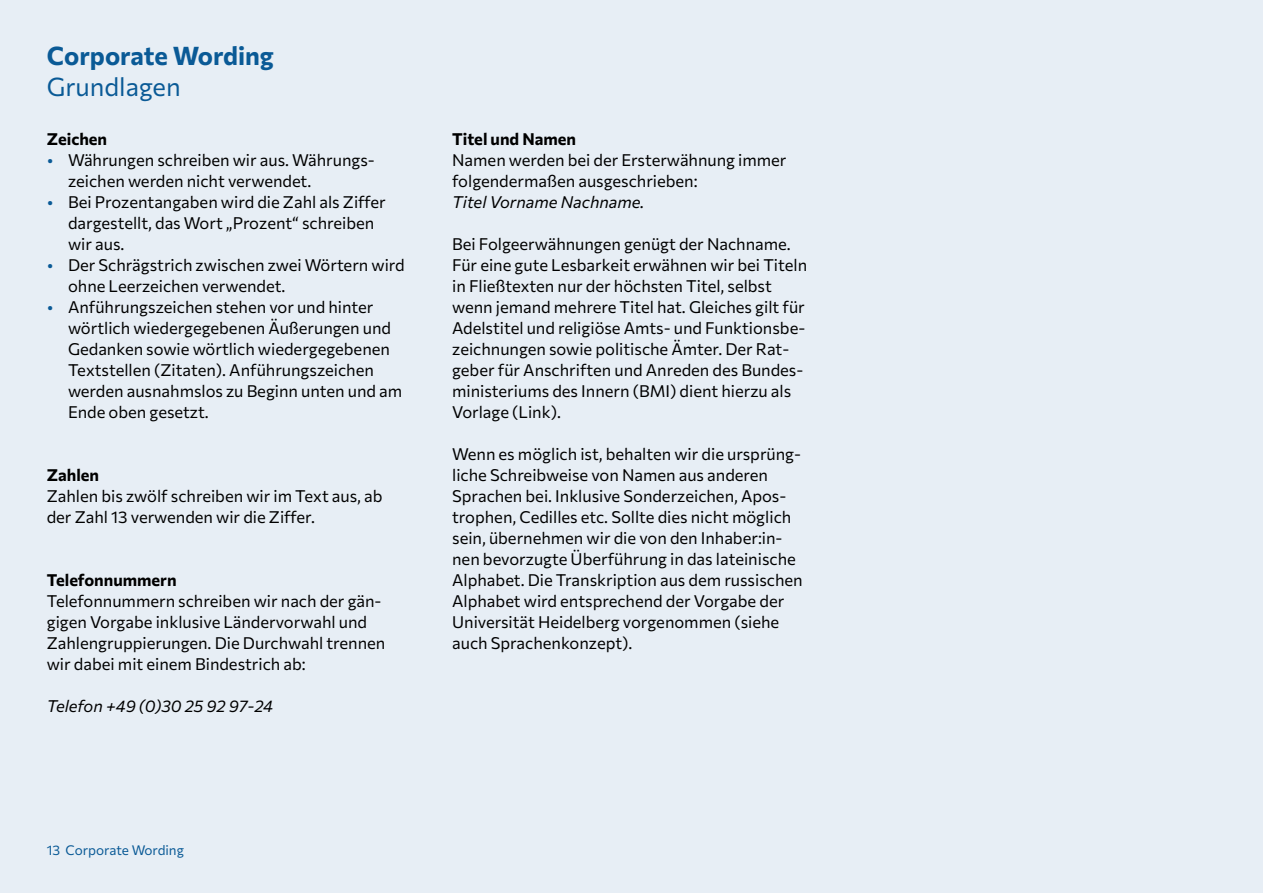
<style>
.page{position:relative;width:1263px;height:893px;background:#e7eef5}
.page>*{position:absolute;margin:0;border:0;box-sizing:border-box;transform-origin:0 0}
.t1{font:700 25.5px "Commissioner";color:#0a5a96}
.t2{font:25.5px "Commissioner";color:#0a5a96}
.t3{font:16.5px/21px "Commissioner";color:#000}
.t4{font:700 16.5px "Commissioner";color:#000}
.t5{font:13.5px "Commissioner";color:#0a5a96}
.s1{color:#0a5a96}
</style>
<div class="page">
<h1 class="t1" style="left:47px;top:36px;width:229px">Corporate Wording</h1>
<h1 class="t2" style="left:47px;top:67px;width:135px">Grundlagen</h1>
<p class="t4" style="left:47px;top:126px;width:62px">Zeichen</p>
<p class="t3" style="left:68px;top:148px;width:306px;text-indent:-21px"><span class="s1">•</span> Währungen schreiben wir aus. Währungs&shy;zeichen werden nicht verwendet.</p>
<p class="t3" style="left:68px;top:190px;width:319px;text-indent:-21px"><span class="s1">•</span> Bei Prozentangaben wird die Zahl als Ziffer dargestellt, das Wort „Prozent“ schreiben wir aus.</p>
<p class="t3" style="left:68px;top:253px;width:338px;text-indent:-21px"><span class="s1">•</span> Der Schrägstrich zwischen zwei Wörtern wird ohne Leerzeichen verwendet.</p>
<p class="t3" style="left:68px;top:295px;width:336px;text-indent:-21px"><span class="s1">•</span> Anführungszeichen stehen vor und hinter wörtlich wiedergegebenen Äußerungen und Gedanken sowie wörtlich wiedergegebenen Textstellen (Zitaten). Anführungszeichen werden ausnahmslos zu Beginn unten und am Ende oben gesetzt.</p>
<p class="t4" style="left:47px;top:462px;width:54px">Zahlen</p>
<p class="t3" style="left:47px;top:484px;width:337px">Zahlen bis zwölf schreiben wir im Text aus, ab der Zahl 13 verwenden wir die Ziffer.</p>
<p class="t4" style="left:47px;top:567px;width:131px">Telefonnummern</p>
<p class="t3" style="left:47px;top:589px;width:340px">Telefonnummern schreiben wir nach der gän&shy;gigen Vorgabe inklusive Ländervorwahl und Zahlengruppierungen. Die Durchwahl trennen wir dabei mit einem Bindestrich ab:</p>
<p class="t3" style="left:47px;top:694px;width:228px">Telefon +49 (0)30 25 92 97-24</p>
<p class="t4" style="left:452px;top:126px;width:125px">Titel und Namen</p>
<p class="t3" style="left:452px;top:148px;width:336px">Namen werden bei der Ersterwähnung immer folgendermaßen ausgeschrieben:<br>Titel Vorname Nachname.</p>
<p class="t3" style="left:452px;top:232px;width:356px">Bei Folgeerwähnungen genügt der Nachname.<br>Für eine gute Lesbarkeit erwähnen wir bei Titeln in Fließtexten nur der höchsten Titel, selbst wenn jemand mehrere Titel hat. Gleiches gilt für Adelstitel und religiöse Amts- und Funktionsbe&shy;zeichnungen sowie politische Ämter. Der Rat&shy;geber für Anschriften und Anreden des Bundes&shy;ministeriums des Innern (BMI) dient hierzu als Vorlage (Link).</p>
<p class="t3" style="left:452px;top:442px;width:352px">Wenn es möglich ist, behalten wir die ursprüng&shy;liche Schreibweise von Namen aus anderen Sprachen bei. Inklusive Sonderzeichen, Apos&shy;trophen, Cedilles etc. Sollte dies nicht möglich sein, übernehmen wir die von den Inhaber:in&shy;nen bevorzugte Überführung in das lateinische Alphabet. Die Transkription aus dem russischen Alphabet wird entsprechend der Vorgabe der Universität Heidelberg vorgenommen (siehe auch Sprachenkonzept).</p>
<p class="t5" style="left:47px;top:839px;width:139px">13 Corporate Wording</p>
</div>
